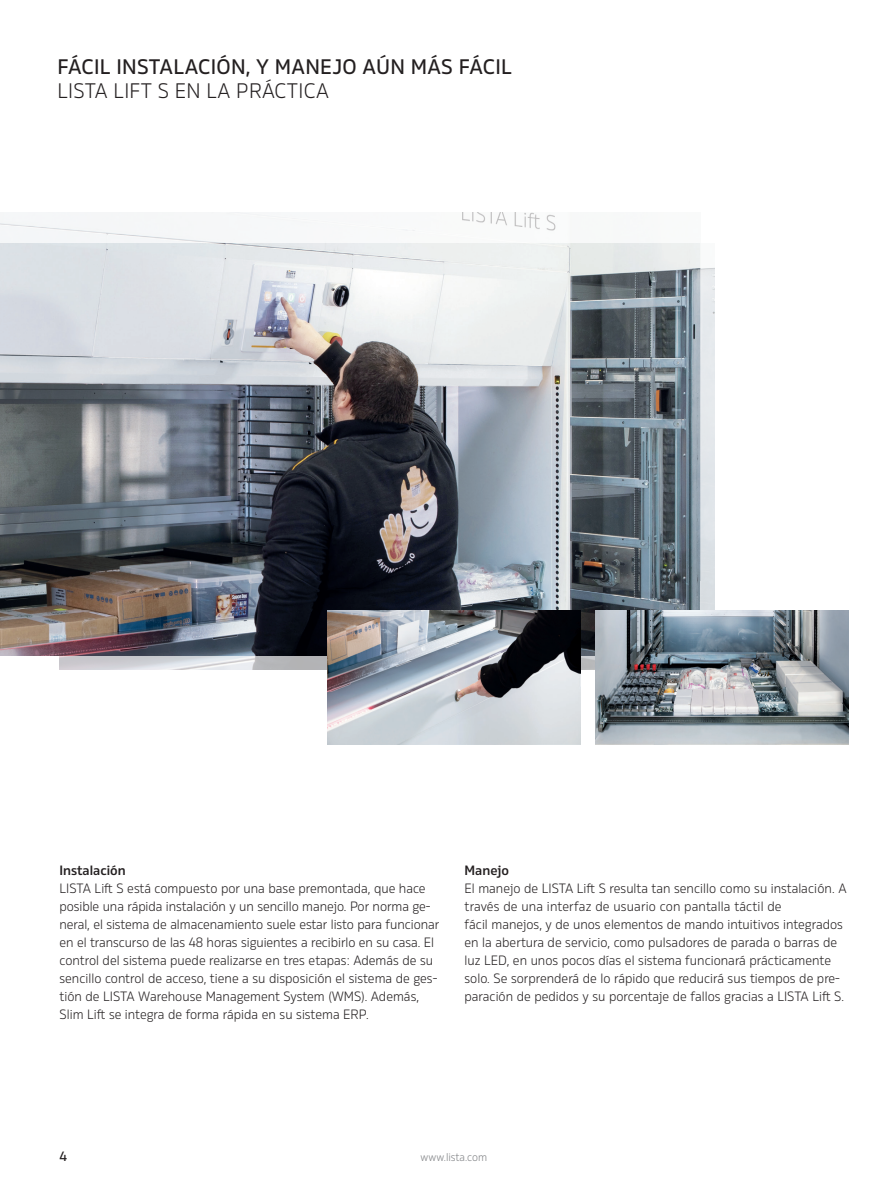
<style>
.page{position:relative;width:893px;height:1191px;background:#fff}
.page>*{position:absolute;margin:0;border:0;box-sizing:border-box;transform-origin:0 0}
.t1{font:500 21px "Rleud";letter-spacing:.015em;color:#231f20}
.t2{font:300 21px "Rleud";letter-spacing:.015em;color:#231f20}
.t3{font:300 13.5px/18px "Rleud";color:#231f20}
.t4{font:600 13.5px "Rleud";color:#231f20}
.t5{font:500 13.5px "Rleud";color:#231f20}
.t6{font:300 11.25px "Rleud";color:#808285}
</style>
<div class="page">
<img style="left:60px;top:267px;width:654px;height:403px">
<img style="left:0;top:213px;width:700px;height:367px">
<img style="left:0;top:243px;width:699px;height:412px">
<img style="left:595px;top:610px;width:253px;height:134px">
<img style="left:327px;top:610px;width:253px;height:134px">
<h1 class="t1" style="left:58px;top:53px;width:456px">FÁCIL INSTALACIÓN, Y MANEJO AÚN MÁS FÁCIL</h1>
<h1 class="t2" style="left:58px;top:77px;width:273px">LISTA LIFT S EN LA PRÁCTICA</h1>
<p class="t4" style="left:60px;top:861px;width:68px">Instalación</p>
<p class="t3" style="left:60px;top:879px;width:381px">LISTA Lift S está compuesto por una base premontada, que hace posible una rápida instalación y un sencillo manejo. Por norma ge&shy;neral, el sistema de almacenamiento suele estar listo para funcionar en el transcurso de las 48 horas siguientes a recibirlo en su casa. El control del sistema puede realizarse en tres etapas: Además de su sencillo control de acceso, tiene a su disposición el sistema de ges&shy;tión de LISTA Warehouse Management System (WMS). Además, Slim Lift se integra de forma rápida en su sistema ERP.</p>
<p class="t4" style="left:465px;top:861px;width:46px">Manejo</p>
<p class="t3" style="left:465px;top:879px;width:384px">El manejo de LISTA Lift S resulta tan sencillo como su instalación. A través de una interfaz de usuario con pantalla táctil de<br>fácil manejos, y de unos elementos de mando intuitivos integrados en la abertura de servicio, como pulsadores de parada o barras de luz LED, en unos pocos días el sistema funcionará prácticamente solo. Se sorprenderá de lo rápido que reducirá sus tiempos de pre&shy;paración de pedidos y su porcentaje de fallos gracias a LISTA Lift S.</p>
<p class="t5" style="left:60px;top:1147px;width:9px">4</p>
<p class="t6" style="left:421px;top:1150px;width:68px">www.lista.com</p>
</div>
